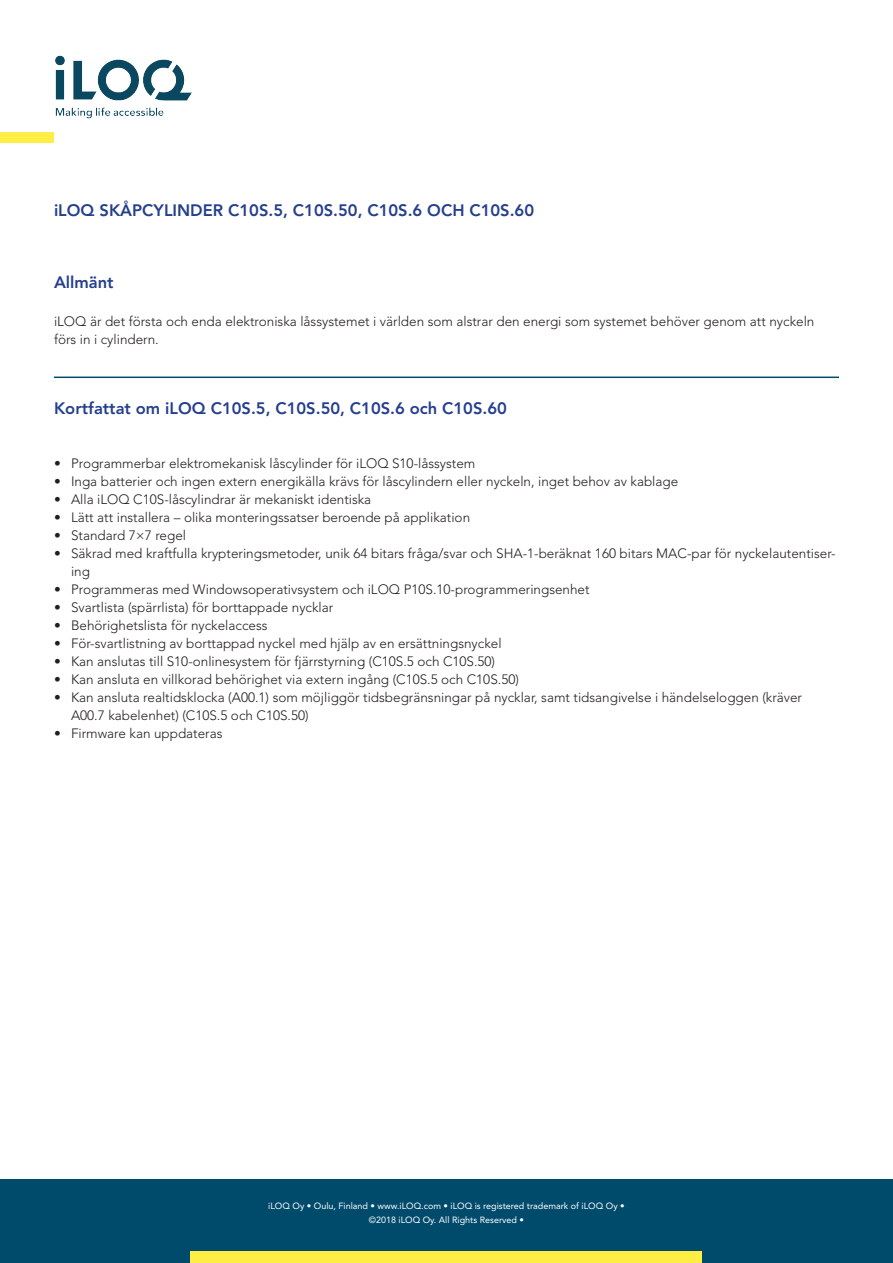
<style>
.page{position:relative;width:893px;height:1263px;background:#fff}
.page>*{position:absolute;margin:0;border:0;box-sizing:border-box;transform-origin:0 0}
.Otsikko{font:800 16.5px "Avenir LT Std";color:#253f8e}
.Leipäteksti{font:300 13.5px/18px "Avenir LT Std";color:#231f20}
.t1{font:9px/13.5px "Avenir LT Std";color:#fff;text-align:center}
</style>
<div class="page">
<img style="left:55px;top:55px;width:137px;height:64px">
<div style="left:0;top:132px;width:54px;height:11px;background:#ffef44"></div>
<div style="left:0;top:1179px;width:893px;height:84px;background:#004b6c"></div>
<div style="left:191px;top:1252px;width:511px;height:11px;background:#ffef44"></div>
<hr style="left:54px;top:377px;width:785px;height:1px;background:#004b6c">
<p class="Otsikko" style="left:54px;top:201px;width:482px">iLOQ SKÅPCYLINDER C10S.5, C10S.50, C10S.6 OCH C10S.60</p>
<p class="Otsikko" style="left:54px;top:273px;width:61px">Allmänt</p>
<p class="Leipäteksti" style="left:54px;top:312px;width:762px;line-height:18.8px">iLOQ är det första och enda elektroniska låssystemet i världen som alstrar den energi som systemet behöver genom att nyckeln förs in i cylindern.</p>
<p class="Otsikko" style="left:54px;top:399px;width:454px">Kortfattat om iLOQ C10S.5, C10S.50, C10S.6 och C10S.60</p>
<p class="Leipäteksti" style="left:54px;top:454px;width:423px">• Programmerbar elektromekanisk låscylinder för iLOQ S10-låssystem</p>
<p class="Leipäteksti" style="left:54px;top:472px;width:626px">• Inga batterier och ingen extern energikälla krävs för låscylindern eller nyckeln, inget behov av kablage</p>
<p class="Leipäteksti" style="left:54px;top:490px;width:319px">• Alla iLOQ C10S-låscylindrar är mekaniskt identiska</p>
<p class="Leipäteksti" style="left:54px;top:508px;width:418px">• Lätt att installera – olika monteringssatser beroende på applikation</p>
<p class="Leipäteksti" style="left:54px;top:526px;width:134px">• Standard 7×7 regel</p>
<p class="Leipäteksti" style="left:71px;top:544px;width:766px;text-indent:-17px">• Säkrad med kraftfulla krypteringsmetoder, unik 64 bitars fråga/svar och SHA-1-beräknat 160 bitars MAC-par för nyckelautentiser&shy;ing</p>
<p class="Leipäteksti" style="left:54px;top:580px;width:537px">• Programmeras med Windowsoperativsystem och iLOQ P10S.10-programmeringsenhet</p>
<p class="Leipäteksti" style="left:54px;top:598px;width:281px">• Svartlista (spärrlista) för borttappade nycklar</p>
<p class="Leipäteksti" style="left:54px;top:616px;width:215px">• Behörighetslista för nyckelaccess</p>
<p class="Leipäteksti" style="left:54px;top:634px;width:449px">• För-svartlistning av borttappad nyckel med hjälp av en ersättningsnyckel</p>
<p class="Leipäteksti" style="left:54px;top:652px;width:443px">• Kan anslutas till S10-onlinesystem för fjärrstyrning (C10S.5 och C10S.50)</p>
<p class="Leipäteksti" style="left:54px;top:670px;width:466px">• Kan ansluta en villkorad behörighet via extern ingång (C10S.5 och C10S.50)</p>
<p class="Leipäteksti" style="left:71px;top:688px;width:733px;text-indent:-17px">• Kan ansluta realtidsklocka (A00.1) som möjliggör tidsbegränsningar på nycklar, samt tidsangivelse i händelseloggen (kräver<br>A00.7 kabelenhet) (C10S.5 och C10S.50)</p>
<p class="Leipäteksti" style="left:54px;top:724px;width:170px">• Firmware kan uppdateras</p>
<p class="t1" style="left:268px;top:1199px;width:358px">iLOQ Oy • Oulu, Finland • www.iLOQ.com • iLOQ is registered trademark of iLOQ Oy • ©2018 iLOQ Oy. All Rights Reserved •</p>
</div>
